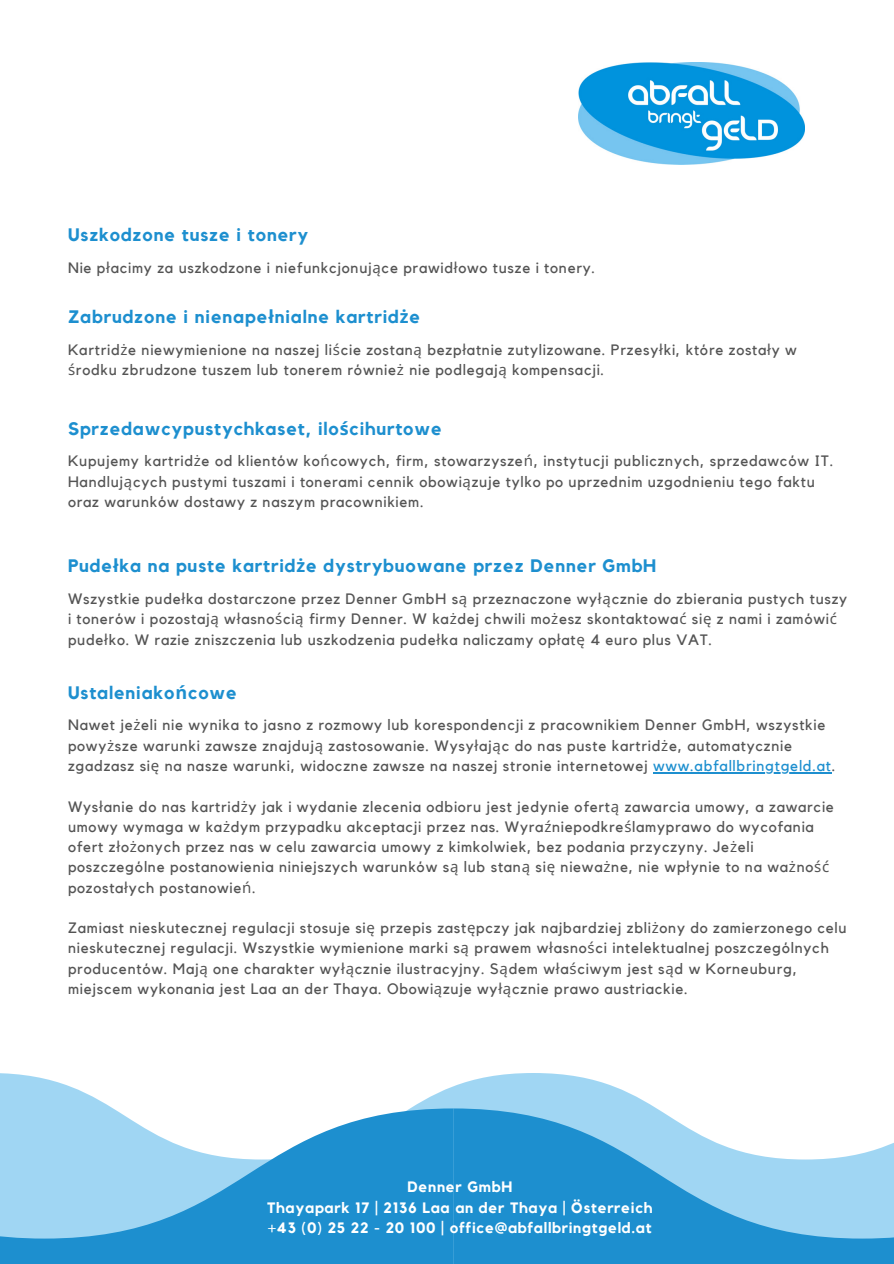
<style>
.page{position:relative;width:894px;height:1264px;background:#fff}
.page>*{position:absolute;margin:0;border:0;box-sizing:border-box;transform-origin:0 0}
.t1{font:700 18px "Kollektif";letter-spacing:.05em;color:#1d8fcf}
.t2{font:15px/20.2px "Kollektif";letter-spacing:.05em;color:#545454}
.t3{font:700 15px "Kollektif";letter-spacing:.05em;color:#fff}
.s1{font-family:"Noto Sans"}
.s2{color:#1d8fcf}
.s3{font-weight:400}
</style>
<div class="page">
<hr style="left:653px;top:772px;width:178px;height:1px;background:#1d8fcf">
<svg style="left:0;top:1073px;width:656px;height:35px"></svg>
<svg style="left:0;top:1108px;width:453px;height:155px;background:#65b4e1"></svg>
<svg style="left:453px;top:1108px;width:440px;height:155px;background:#65b4e1"></svg>
<img style="left:578px;top:62px;width:226px;height:103px">
<p class="t1" style="left:68px;top:227px;width:242px">Uszkodzone tusze i tonery</p>
<p class="t2" style="left:68px;top:258px;width:528px">Nie p<span class="s1">ł</span>acimy za uszkodzone i niefunkcjonuj<span class="s1">ą</span>ce prawid<span class="s1">ł</span>owo tusze i tonery.</p>
<p class="t1" style="left:68px;top:308px;width:353px">Zabrudzone i nienape<span class="s1">ł</span>nialne kartrid<span class="s1">ż</span>e</p>
<p class="t2" style="left:68px;top:340px;width:730px">Kartrid<span class="s1">ż</span>e niewymienione na naszej li<span class="s1">ś</span>cie zostan<span class="s1">ą</span> bezp<span class="s1">ł</span>atnie zutylizowane. Przesy<span class="s1">ł</span>ki, które zosta<span class="s1">ł</span>y w <span class="s1">ś</span>rodku zbrudzone tuszem lub tonerem równie<span class="s1">ż</span> nie podlegaj<span class="s1">ą</span> kompensacji.</p>
<p class="t1" style="left:68px;top:420px;width:375px">Sprzedawcypustychkaset, ilo<span class="s1">ś</span>cihurtowe</p>
<p class="t2" style="left:68px;top:451px;width:766px">Kupujemy kartrid<span class="s1">ż</span>e od klientów ko<span class="s1">ń</span>cowych, firm, stowarzysze<span class="s1">ń</span>, instytucji publicznych, sprzedawców IT.<br>Handluj<span class="s1">ą</span>cych pustymi tuszami i tonerami cennik obowi<span class="s1">ą</span>zuje tylko po uprzednim uzgodnieniu tego faktu oraz warunków dostawy z naszym pracownikiem.</p>
<p class="t1" style="left:68px;top:557px;width:589px">Pude<span class="s1">ł</span>ka na puste kartrid<span class="s1">ż</span>e dystrybuowane przez Denner GmbH</p>
<p class="t2" style="left:68px;top:589px;width:780px">Wszystkie pude<span class="s1">ł</span>ka dostarczone przez Denner GmbH s<span class="s1">ą</span> przeznaczone wy<span class="s1">łą</span>cznie do zbierania pustych tuszy i tonerów i pozostaj<span class="s1">ą</span> w<span class="s1">ł</span>asno<span class="s1">ś</span>ci<span class="s1">ą</span> firmy Denner. W ka<span class="s1">ż</span>dej chwili mo<span class="s1">ż</span>esz skontaktowa<span class="s1">ć</span> si<span class="s1">ę</span> z nami i zamówi<span class="s1">ć </span>pude<span class="s1">ł</span>ko. W razie zniszczenia lub uszkodzenia pude<span class="s1">ł</span>ka naliczamy op<span class="s1">ł</span>at<span class="s1">ę</span> 4 euro plus VAT.</p>
<p class="t1" style="left:68px;top:684px;width:170px">Ustaleniako<span class="s1">ń</span>cowe</p>
<p class="t2" style="left:68px;top:715px;width:768px">Nawet je<span class="s1">ż</span>eli nie wynika to jasno z rozmowy lub korespondencji z pracownikiem Denner GmbH, wszystkie powy<span class="s1">ż</span>sze warunki zawsze znajduj<span class="s1">ą</span> zastosowanie. Wysy<span class="s1">ł</span>aj<span class="s1">ą</span>c do nas puste kartrid<span class="s1">ż</span>e, automatycznie zgadzasz si<span class="s1">ę</span> na nasze warunki, widoczne zawsze na naszej stronie internetowej <span class="s2">www.abfallbringtgeld.at</span>.</p>
<p class="t2" style="left:68px;top:796px;width:767px">Wys<span class="s1">ł</span>anie do nas kartrid<span class="s1">ż</span>y jak i wydanie zlecenia odbioru jest jedynie ofert<span class="s1">ą</span> zawarcia umowy, a zawarcie umowy wymaga w ka<span class="s1">ż</span>dym przypadku akceptacji przez nas. Wyra<span class="s1">ź</span>niepodkre<span class="s1">ś</span>lamyprawo do wycofania ofert z<span class="s1">ł</span>o<span class="s1">ż</span>onych przez nas w celu zawarcia umowy z kimkolwiek, bez podania przyczyny. Je<span class="s1">ż</span>eli poszczególne postanowienia niniejszych warunków s<span class="s1">ą</span> lub stan<span class="s1">ą</span> si<span class="s1">ę</span> niewa<span class="s1">ż</span>ne, nie wp<span class="s1">ł</span>ynie to na wa<span class="s1">ż</span>no<span class="s1">ść </span>pozosta<span class="s1">ł</span>ych postanowie<span class="s1">ń</span>.</p>
<p class="t2" style="left:68px;top:918px;width:779px">Zamiast nieskutecznej regulacji stosuje si<span class="s1">ę</span> przepis zast<span class="s1">ę</span>pczy jak najbardziej zbli<span class="s1">ż</span>ony do zamierzonego celu nieskutecznej regulacji. Wszystkie wymienione marki s<span class="s1">ą</span> prawem w<span class="s1">ł</span>asno<span class="s1">ś</span>ci intelektualnej poszczególnych producentów. Maj<span class="s1">ą</span> one charakter wy<span class="s1">łą</span>cznie ilustracyjny. S<span class="s1">ą</span>dem w<span class="s1">ł</span>a<span class="s1">ś</span>ciwym jest s<span class="s1">ą</span>d w Korneuburg, miejscem wykonania jest Laa an der Thaya. Obowi<span class="s1">ą</span>zuje wy<span class="s1">łą</span>cznie prawo austriackie.</p>
<p class="t3" style="left:407px;top:1180px;width:106px">Denner GmbH</p>
<p class="t3" style="left:267px;top:1200px;width:387px">Thayapark 17 | 2136 Laa an der Thaya | Österreich</p>
<p class="t3" style="left:268px;top:1220px;width:385px"><span class="s3">+</span>43 (0) 25 22 - 20 100 | office@abfallbringtgeld.at</p>
</div>
